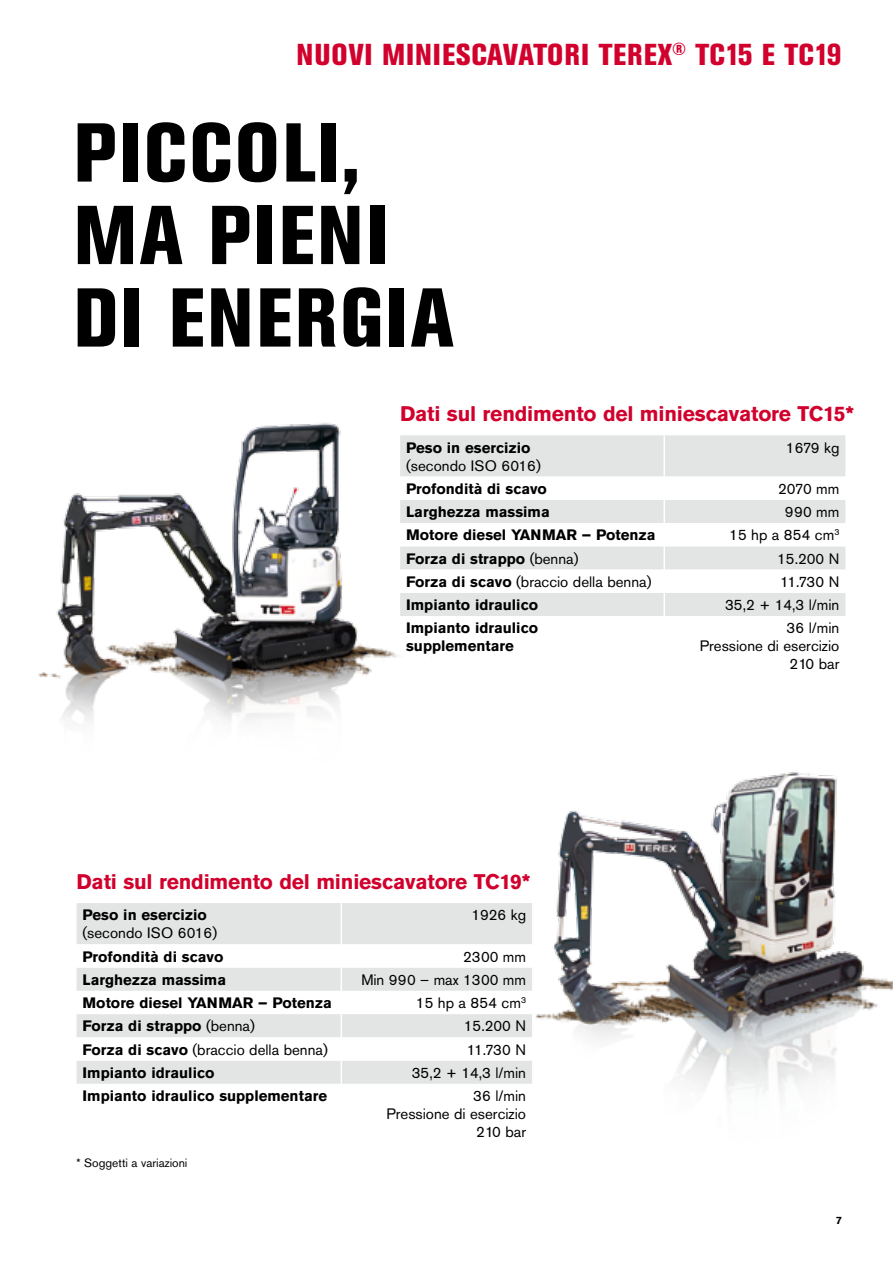
<style>
.page{position:relative;width:893px;height:1263px;background:#fff}
.page>*{position:absolute;margin:0;border:0;box-sizing:border-box;transform-origin:0 0}
.t1{font:800 condensed 82.5px/82.5px "Akzidenz Grotesk Pro";letter-spacing:.03em;color:#000}
.t2{font:800 condensed 30px "Akzidenz Grotesk Pro";letter-spacing:.03em;color:#d1002d}
.t3{font:700 21px "Akzidenz Grotesk Pro";letter-spacing:-.01em;color:#d1002d}
.t4{font:700 15px/18px "Akzidenz Grotesk Pro";color:#000}
.t5{font:15px/18px "Akzidenz Grotesk Pro";color:#000;text-align:right}
.t6{font:12px "Akzidenz Grotesk Pro";color:#000}
.s1{font-weight:400}
.s2{font-weight:700}
</style>
<div class="page">
<div style="left:464px;top:435px;width:381px;height:41px;background:#e3e4e4"></div>
<svg style="left:464px;top:500px;width:381px;height:116px;fill:#e3e4e4"></svg>
<hr style="left:663px;top:435px;width:2px;height:42px;background:#fff">
<hr style="left:663px;top:500px;width:2px;height:23px;background:#fff">
<hr style="left:663px;top:523px;width:2px;height:23px;background:#fff">
<hr style="left:663px;top:546px;width:2px;height:24px;background:#fff">
<hr style="left:663px;top:570px;width:2px;height:23px;background:#fff">
<hr style="left:663px;top:593px;width:2px;height:23px;background:#fff">
<div style="left:77px;top:903px;width:424px;height:41px;background:#e3e4e4"></div>
<svg style="left:77px;top:968px;width:424px;height:116px;fill:#e3e4e4"></svg>
<hr style="left:341px;top:903px;width:1px;height:41px;background:#fff">
<svg style="left:341px;top:968px;width:1px;height:116px"></svg>
<img style="left:38px;top:423px;width:426px;height:300px">
<img style="left:501px;top:772px;width:392px;height:323px">
<h2 class="t2" style="left:297px;top:35px;width:547px">NUOVI MINIESCAVATORI TEREX<sup>®</sup> TC15 E TC19</h2>
<h1 class="t1" style="left:74px;top:110px;width:382px">PICCOLI,<br>MA PIENI<br>DI ENERGIA</h1>
<h3 class="t3" style="left:400px;top:400px;width:455px">Dati sul rendimento del miniescavatore TC15*</h3>
<p class="t4" style="left:406px;top:438px;width:126px">Peso in esercizio</p>
<p class="t5" style="left:406px;top:456px;width:136px">(secondo ISO 6016)</p>
<p class="t5" style="left:786px;top:438px;width:55px">1679 kg</p>
<p class="t4" style="left:406px;top:479px;width:142px">Profondità di scavo</p>
<p class="t5" style="left:778px;top:479px;width:63px">2070 mm</p>
<p class="t4" style="left:406px;top:503px;width:145px">Larghezza massima</p>
<p class="t5" style="left:785px;top:503px;width:56px">990 mm</p>
<p class="t4" style="left:406px;top:526px;width:251px">Motore diesel YANMAR – Potenza</p>
<p class="t5" style="left:729px;top:526px;width:112px">15 hp a 854 cm<sup>3</sup></p>
<p class="t4" style="left:406px;top:549px;width:174px">Forza di strappo <span class="s1">(benna)</span></p>
<p class="t5" style="left:777px;top:549px;width:64px">15.200 N</p>
<p class="t5" style="left:406px;top:572px;width:247px"><span class="s2">Forza di scavo</span> (braccio della benna)</p>
<p class="t5" style="left:780px;top:572px;width:61px">11.730 N</p>
<p class="t4" style="left:406px;top:596px;width:133px">Impianto idraulico</p>
<p class="t5" style="left:725px;top:596px;width:116px">35,2 + 14,3 l/min</p>
<p class="t4" style="left:406px;top:619px;width:133px">Impianto idraulico supplementare</p>
<p class="t5" style="left:700px;top:619px;width:141px">36 l/min<br>Pressione di esercizio<br>210 bar</p>
<h3 class="t3" style="left:77px;top:868px;width:455px">Dati sul rendimento del miniescavatore TC19*</h3>
<p class="t4" style="left:83px;top:906px;width:126px">Peso in esercizio</p>
<p class="t5" style="left:83px;top:924px;width:136px">(secondo ISO 6016)</p>
<p class="t5" style="left:471px;top:906px;width:56px">1926 kg</p>
<p class="t4" style="left:83px;top:947px;width:142px">Profondità di scavo</p>
<p class="t5" style="left:463px;top:947px;width:64px">2300 mm</p>
<p class="t4" style="left:83px;top:970px;width:145px">Larghezza massima</p>
<p class="t5" style="left:361px;top:970px;width:166px">Min 990 – max 1300 mm</p>
<p class="t4" style="left:83px;top:994px;width:251px">Motore diesel YANMAR – Potenza</p>
<p class="t5" style="left:416px;top:994px;width:112px">15 hp a 854 cm<sup>3</sup></p>
<p class="t4" style="left:83px;top:1017px;width:174px">Forza di strappo <span class="s1">(benna)</span></p>
<p class="t5" style="left:464px;top:1017px;width:64px">15.200 N</p>
<p class="t5" style="left:83px;top:1040px;width:247px"><span class="s2">Forza di scavo</span> (braccio della benna)</p>
<p class="t5" style="left:467px;top:1040px;width:61px">11.730 N</p>
<p class="t4" style="left:83px;top:1063px;width:133px">Impianto idraulico</p>
<p class="t5" style="left:412px;top:1063px;width:116px">35,2 + 14,3 l/min</p>
<p class="t4" style="left:83px;top:1087px;width:246px">Impianto idraulico supplementare</p>
<p class="t5" style="left:386px;top:1087px;width:141px">36 l/min<br>Pressione di esercizio<br>210 bar</p>
<p class="t6" style="left:77px;top:1155px;width:112px">* Soggetti a variazioni</p>
</div>
